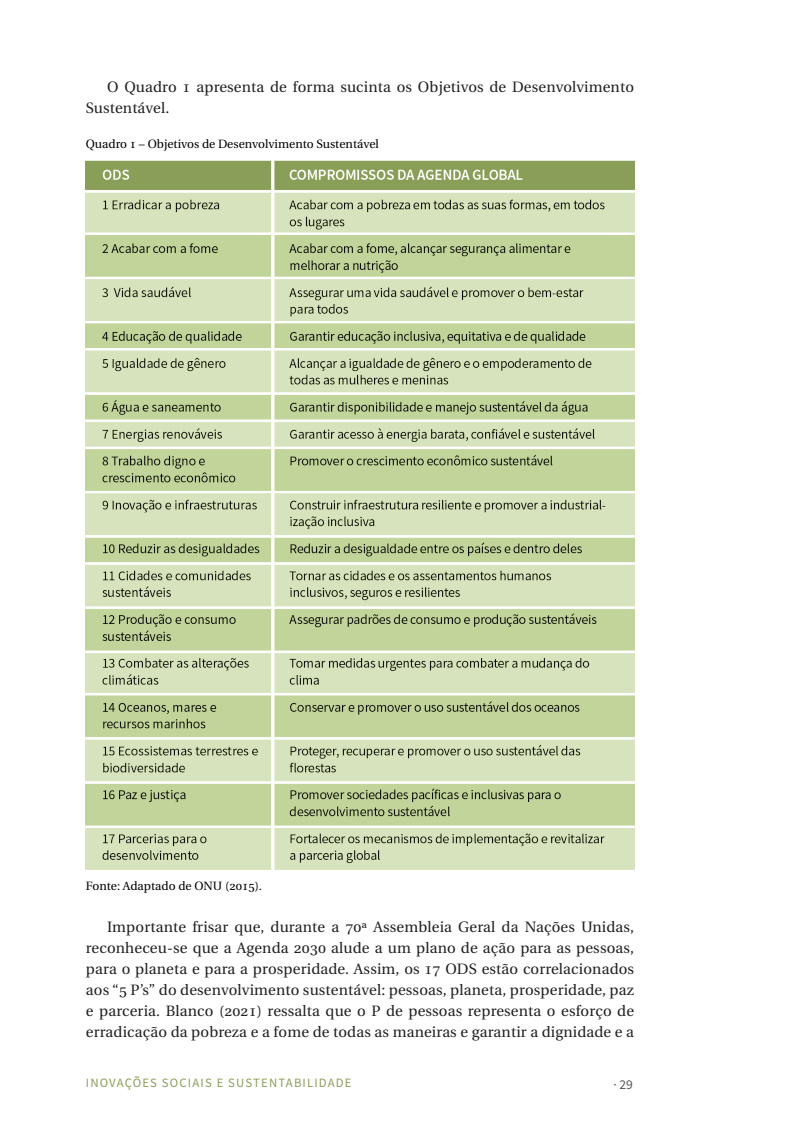
<style>
.page{position:relative;width:808px;height:1144px;background:#fff}
.page>*{position:absolute;margin:0;border:0;box-sizing:border-box;transform-origin:0 0}
.t1{font:15px/21px "Heuristica";letter-spacing:.01em;color:#212121}
.t2{font:13.5px "Source Sans Variable";color:#575756}
.t3{font:12.75px "Source Sans Pro";letter-spacing:.09em;color:#8a9e57}
.t4{font:12px "Heuristica";color:#000}
</style>
<div class="page">
<img style="left:86px;top:161px;width:548px;height:708px">
<p class="t1" style="left:86px;top:77px;width:550px;text-indent:21px">O Quadro 1 apresenta de forma sucinta os Objetivos de Desenvolvimento<br>Sustentável.</p>
<p class="t4" style="left:86px;top:135px;width:294px">Quadro 1 – Objetivos de Desenvolvimento Sustentável</p>
<p class="t4" style="left:86px;top:877px;width:178px">Fonte: Adaptado de ONU (2015).</p>
<p class="t1" style="left:86px;top:917px;width:550px;text-align:justify;text-indent:21px">Importante frisar que, durante a 70ª Assembleia Geral da Nações Unidas, reconheceu-se que a Agenda 2030 alude a um plano de ação para as pessoas, para o planeta e para a prosperidade. Assim, os 17 ODS estão correlacionados aos “5 P’s” do desenvolvimento sustentável: pessoas, planeta, prosperidade, paz e parceria. Blanco (2021) ressalta que o P de pessoas representa o esforço de erradicação da pobreza e a fome de todas as maneiras e garantir a dignidade e a</p>
<p class="t3" style="left:86px;top:1074px;width:267px">INOVAÇÕES SOCIAIS E SUSTENTABILIDADE</p>
<p class="t2" style="left:613px;top:1076px;width:21px">· 29</p>
</div>
